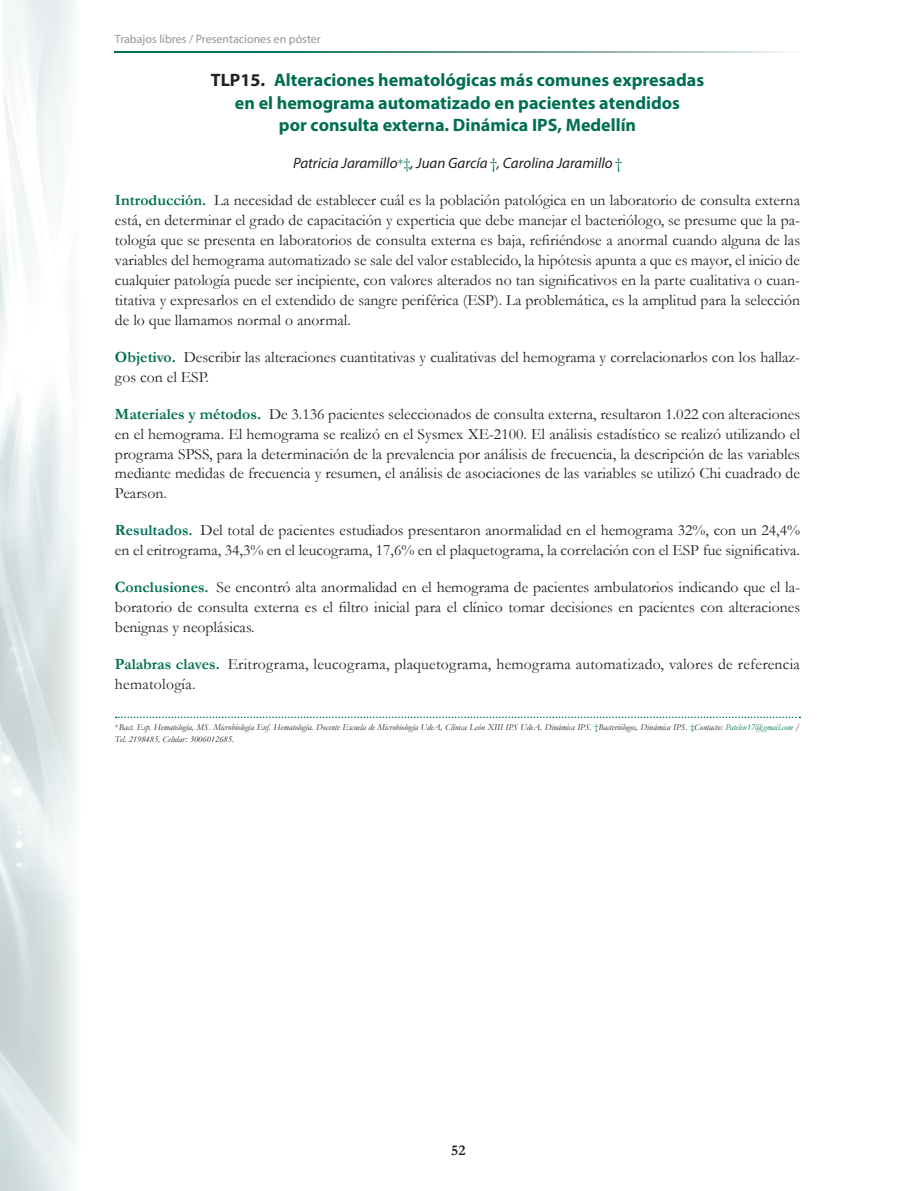
<style>
.page{position:relative;width:915px;height:1191px;background:#fff}
.page>*{position:absolute;margin:0;border:0;box-sizing:border-box;transform-origin:0 0}
.t1{font:700 18px/22.8px "Myriad Pro";color:#006f51;text-align:center}
.t2{font:15.75px/20px "Garamond";color:#231f20;text-align:justify}
.t3{font:italic 15px "Myriad Pro";color:#231f20}
.t4{font:700 15px "Garamond";color:#231f20}
.t5{font:12px "Myriad Pro";color:#939598}
.t6{font:italic 9px/11.7px "Garamond";color:#231f20}
.s1{color:#231f20}
.s2{font-family:"Garamond";font-style:normal;color:#006f51}
.s3{font-weight:700;color:#006f51}
.s4{font-style:normal;color:#006f51}
.s5{color:#006f51}
</style>
<div class="page">
<svg style="left:115px;top:51px;width:675px;height:2px"></svg>
<img style="left:0;top:0;width:76px;height:1191px">
<svg style="left:116px;top:716px;width:684px;height:2px"></svg>
<p class="t5" style="left:115px;top:31px;width:207px">Trabajos libres / Presentaciones en póster</p>
<p class="t1" style="left:211px;top:68px;width:494px"><span class="s1">TLP15.</span> Alteraciones hematológicas más comunes expresadas en el hemograma automatizado en pacientes atendidos<br>por consulta externa. Dinámica IPS, Medellín</p>
<p class="t3" style="left:293px;top:153px;width:330px">Patricia Jaramillo<span class="s2">*‡</span>, Juan García <span class="s2">†</span>, Carolina Jaramillo <span class="s2">†</span></p>
<p class="t2" style="left:115px;top:189px;width:686px"><span class="s3">Introducción.</span> La necesidad de establecer cuál es la población patológica en un laboratorio de consulta externa está, en determinar el grado de capacitación y experticia que debe manejar el bacteriólogo, se presume que la pa&shy;tología que se presenta en laboratorios de consulta externa es baja, refiriéndose a anormal cuando alguna de las variables del hemograma automatizado se sale del valor establecido, la hipótesis apunta a que es mayor, el inicio de cualquier patología puede ser incipiente, con valores alterados no tan significativos en la parte cualitativa o cuan&shy;titativa y expresarlos en el extendido de sangre periférica (ESP). La problemática, es la amplitud para la selección de lo que llamamos normal o anormal.</p>
<p class="t2" style="left:115px;top:346px;width:686px"><span class="s3">Objetivo.</span> Describir las alteraciones cuantitativas y cualitativas del hemograma y correlacionarlos con los hallaz&shy;gos con el ESP.</p>
<p class="t2" style="left:115px;top:403px;width:686px"><span class="s3">Materiales y métodos.</span> De 3.136 pacientes seleccionados de consulta externa, resultaron 1.022 con alteraciones en el hemograma. El hemograma se realizó en el Sysmex XE-2100. El análisis estadístico se realizó utilizando el programa SPSS, para la determinación de la prevalencia por análisis de frecuencia, la descripción de las variables mediante medidas de frecuencia y resumen, el análisis de asociaciones de las variables se utilizó Chi cuadrado de Pearson.</p>
<p class="t2" style="left:115px;top:520px;width:686px"><span class="s3">Resultados.</span> Del total de pacientes estudiados presentaron anormalidad en el hemograma 32%, con un 24,4% en el eritrograma, 34,3% en el leucograma, 17,6% en el plaquetograma, la correlación con el ESP fue significativa.</p>
<p class="t2" style="left:115px;top:577px;width:686px"><span class="s3">Conclusiones.</span> Se encontró alta anormalidad en el hemograma de pacientes ambulatorios indicando que el la&shy;boratorio de consulta externa es el filtro inicial para el clínico tomar decisiones en pacientes con alteraciones benignas y neoplásicas.</p>
<p class="t2" style="left:115px;top:654px;width:686px"><span class="s3">Palabras claves.</span> Eritrograma, leucograma, plaquetograma, hemograma automatizado, valores de referencia hematología.</p>
<p class="t6" style="left:115px;top:721px;width:686px"><span class="s4">*</span>Bact. Esp. Hematología, MS. Microbiología Enf. Hematología. Docente Escuela de Microbiología UdeA, Clínica León XIII IPS UdeA. Dinámica IPS. <span class="s4">†</span>Bacteriólogos, Dinámica IPS. <span class="s4">‡</span>Contacto: <span class="s5">Patelen17@gmail.com</span> /<br>Tel. 2198485, Celular: 3006012685.</p>
<p class="t4" style="left:451px;top:1140px;width:16px">52</p>
</div>
